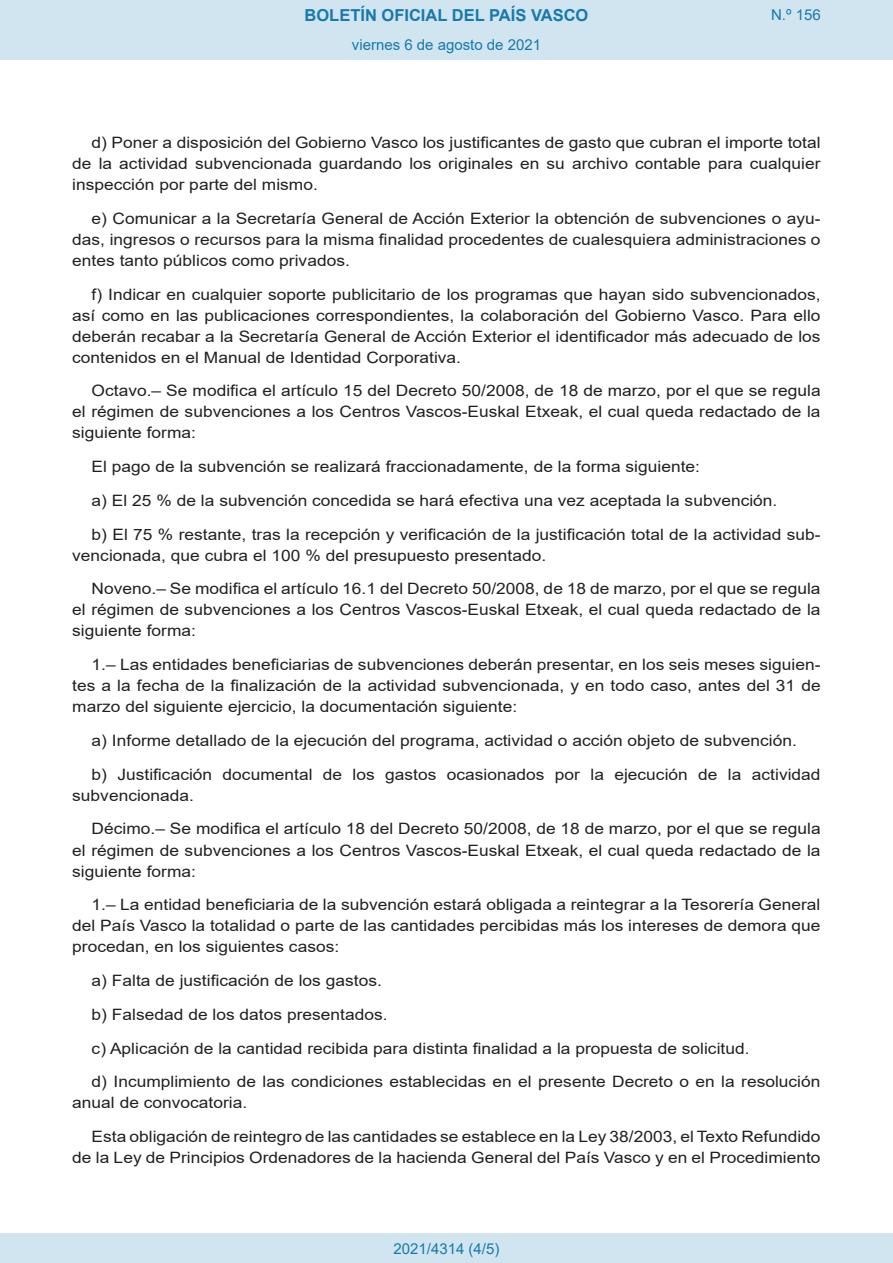
<style>
.page{position:relative;width:893px;height:1263px;background:#fff}
.page>*{position:absolute;margin:0;border:0;box-sizing:border-box;transform-origin:0 0}
.t1{font:700 16.5px "Arial";color:#1879ad}
.BOPVDetalle{font:15.6px/21px "Arial";color:#231f20;text-align:justify;scale:1.11 1}
.Paginacion_Centro{font:15px "Arial";color:#1879ad}
</style>
<div class="page">
<div style="left:0;top:0;width:893px;height:60px;background:#d0e5f0"></div>
<div style="left:0;top:1233px;width:893px;height:30px;background:#d0e5f0"></div>
<p class="t1" style="left:305px;top:3px;width:285px">BOLETÍN OFICIAL DEL PAÍS VASCO</p>
<p class="Paginacion_Centro" style="left:352px;top:35px;width:191px">viernes 6 de agosto de 2021</p>
<p class="Paginacion_Centro" style="left:771px;top:5px;width:51px">N.º 156</p>
<p class="BOPVDetalle" style="left:72px;top:132px;width:676px;text-indent:19px">d) Poner a disposición del Gobierno Vasco los justificantes de gasto que cubran el importe total de la actividad subvencionada guardando los originales en su archivo contable para cualquier inspección por parte del mismo.</p>
<p class="BOPVDetalle" style="left:72px;top:208px;width:676px;text-indent:19px">e) Comunicar a la Secretaría General de Acción Exterior la obtención de subvenciones o ayu&shy;das, ingresos o recursos para la misma finalidad procedentes de cualesquiera administraciones o entes tanto públicos como privados.</p>
<p class="BOPVDetalle" style="left:72px;top:284px;width:676px;text-indent:19px">f) Indicar en cualquier soporte publicitario de los programas que hayan sido subvencionados, así como en las publicaciones correspondientes, la colaboración del Gobierno Vasco. Para ello deberán recabar a la Secretaría General de Acción Exterior el identificador más adecuado de los contenidos en el Manual de Identidad Corporativa.</p>
<p class="BOPVDetalle" style="left:72px;top:380px;width:676px;text-indent:19px">Octavo.– Se modifica el artículo 15 del Decreto 50/2008, de 18 de marzo, por el que se regula el régimen de subvenciones a los Centros Vascos-Euskal Etxeak, el cual queda redactado de la siguiente forma:</p>
<p class="BOPVDetalle" style="left:92px;top:456px;width:550px">El pago de la subvención se realizará fraccionadamente, de la forma siguiente:</p>
<p class="BOPVDetalle" style="left:92px;top:490px;width:619px">a) El 25 % de la subvención concedida se hará efectiva una vez aceptada la subvención.</p>
<p class="BOPVDetalle" style="left:72px;top:524px;width:676px;text-indent:19px">b) El 75 % restante, tras la recepción y verificación de la justificación total de la actividad sub&shy;vencionada, que cubra el 100 % del presupuesto presentado.</p>
<p class="BOPVDetalle" style="left:72px;top:578px;width:676px;text-indent:19px">Noveno.– Se modifica el artículo 16.1 del Decreto 50/2008, de 18 de marzo, por el que se regula el régimen de subvenciones a los Centros Vascos-Euskal Etxeak, el cual queda redactado de la siguiente forma:</p>
<p class="BOPVDetalle" style="left:72px;top:654px;width:676px;text-indent:19px">1.– Las entidades beneficiarias de subvenciones deberán presentar, en los seis meses siguien&shy;tes a la fecha de la finalización de la actividad subvencionada, y en todo caso, antes del 31 de marzo del siguiente ejercicio, la documentación siguiente:</p>
<p class="BOPVDetalle" style="left:92px;top:730px;width:637px">a) Informe detallado de la ejecución del programa, actividad o acción objeto de subvención.</p>
<p class="BOPVDetalle" style="left:72px;top:764px;width:676px;text-indent:19px">b) Justificación documental de los gastos ocasionados por la ejecución de la actividad subvencionada.</p>
<p class="BOPVDetalle" style="left:72px;top:818px;width:676px;text-indent:19px">Décimo.– Se modifica el artículo 18 del Decreto 50/2008, de 18 de marzo, por el que se regula el régimen de subvenciones a los Centros Vascos-Euskal Etxeak, el cual queda redactado de la siguiente forma:</p>
<p class="BOPVDetalle" style="left:72px;top:894px;width:676px;text-indent:19px">1.– La entidad beneficiaria de la subvención estará obligada a reintegrar a la Tesorería General del País Vasco la totalidad o parte de las cantidades percibidas más los intereses de demora que procedan, en los siguientes casos:</p>
<p class="BOPVDetalle" style="left:92px;top:970px;width:263px">a) Falta de justificación de los gastos.</p>
<p class="BOPVDetalle" style="left:92px;top:1004px;width:268px">b) Falsedad de los datos presentados.</p>
<p class="BOPVDetalle" style="left:92px;top:1037px;width:594px">c) Aplicación de la cantidad recibida para distinta finalidad a la propuesta de solicitud.</p>
<p class="BOPVDetalle" style="left:72px;top:1071px;width:675px;text-indent:19px">d) Incumplimiento de las condiciones establecidas en el presente Decreto o en la resolución anual de convocatoria.</p>
<p class="BOPVDetalle" style="left:72px;top:1126px;width:676px;text-align:right">Esta obligación de reintegro de las cantidades se establece en la Ley 38/2003, el Texto Refundido de la Ley de Principios Ordenadores de la hacienda General del País Vasco y en el Procedimiento</p>
<p class="Paginacion_Centro" style="left:393px;top:1238px;width:107px">2021/4314 (4/5)</p>
</div>
